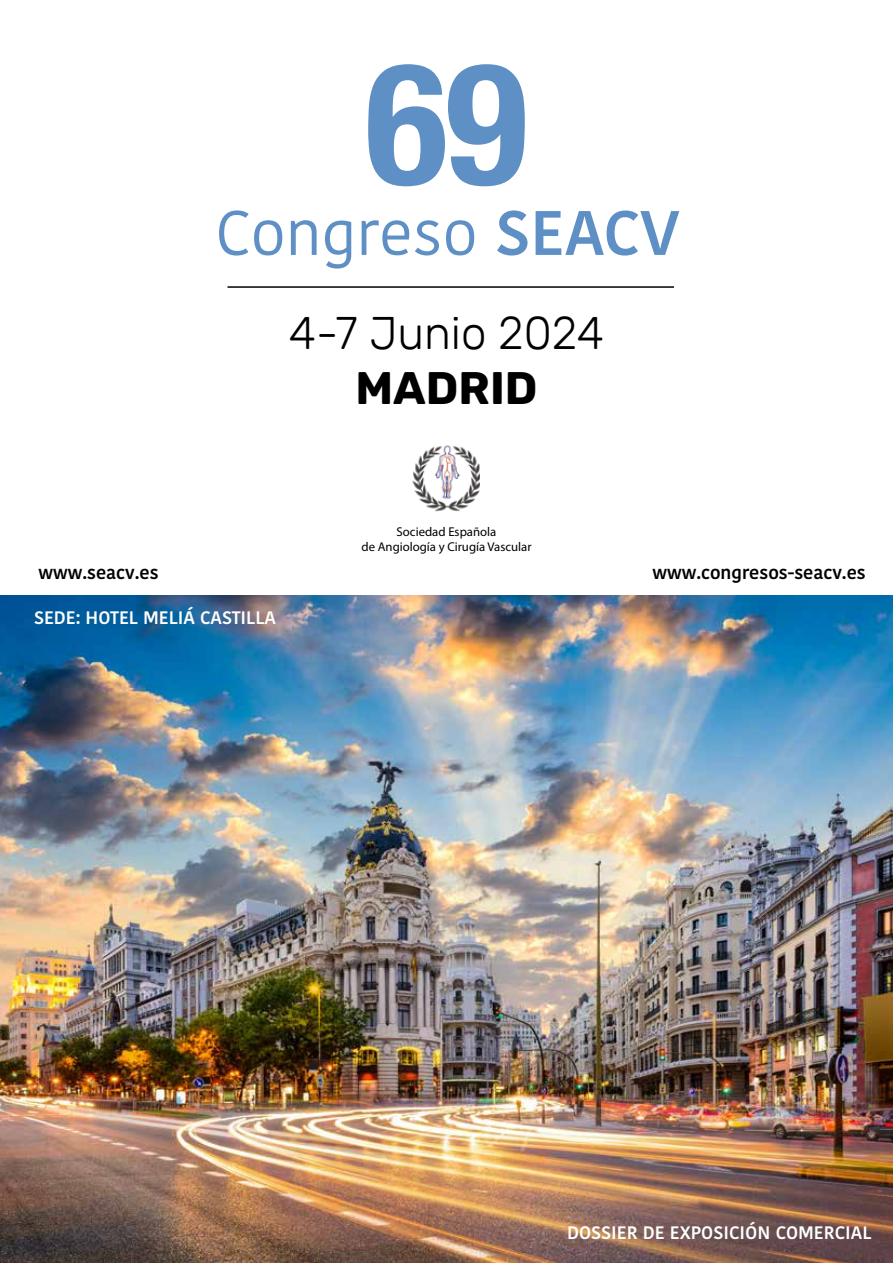
<style>
.page{position:relative;width:893px;height:1263px;background:#fff}
.page>*{position:absolute;margin:0;border:0;box-sizing:border-box;transform-origin:0 0}
.t1{font:700 condensed 169.8px "Helvetica Neue";color:#5e90c6}
.t2{font:62.55px "Kohinoor Devanagari";color:#5e90c6}
.t3{font:300 45.6px "Rubik";color:#000}
.t4{font:700 45.6px "Rubik";color:#000}
.t5{font:600 18.15px "Kohinoor Devanagari";color:#000}
.t6{font:600 18px "Kohinoor Devanagari";color:#fff}
.t7{font:12.75px/14.4px "Myriad Pro";color:#000;text-align:center}
.s1{font-weight:600}
</style>
<div class="page">
<hr style="left:227px;top:286px;width:447px;height:2px;background:#000">
<img style="left:0;top:595px;width:893px;height:668px">
<img style="left:412px;top:445px;width:68px;height:67px">
<div style="left:409px;top:440px;width:75px;height:75px;border:1px solid #fff;border-radius:50%"></div>
<h1 class="t1" style="left:366px;top:-17px;width:163px">69</h1>
<h2 class="t2" style="left:215px;top:197px;width:466px">Congreso <span class="s1">SEACV</span></h2>
<h3 class="t3" style="left:289px;top:308px;width:317px">4-7 Junio 2024</h3>
<h3 class="t4" style="left:355px;top:361px;width:183px">MADRID</h3>
<p class="t5" style="left:39px;top:562px;width:122px">www.seacv.es</p>
<p class="t6" style="left:34px;top:607px;width:243px">SEDE: HOTEL MELIÁ CASTILLA</p>
<p class="t7" style="left:361px;top:525px;width:172px">Sociedad Española<br>de Angiología y Cirugía Vascular</p>
<p class="t5" style="left:653px;top:562px;width:215px">www.congresos-seacv.es</p>
<p class="t6" style="left:567px;top:1222px;width:306px">DOSSIER DE EXPOSICIÓN COMERCIAL</p>
</div>
